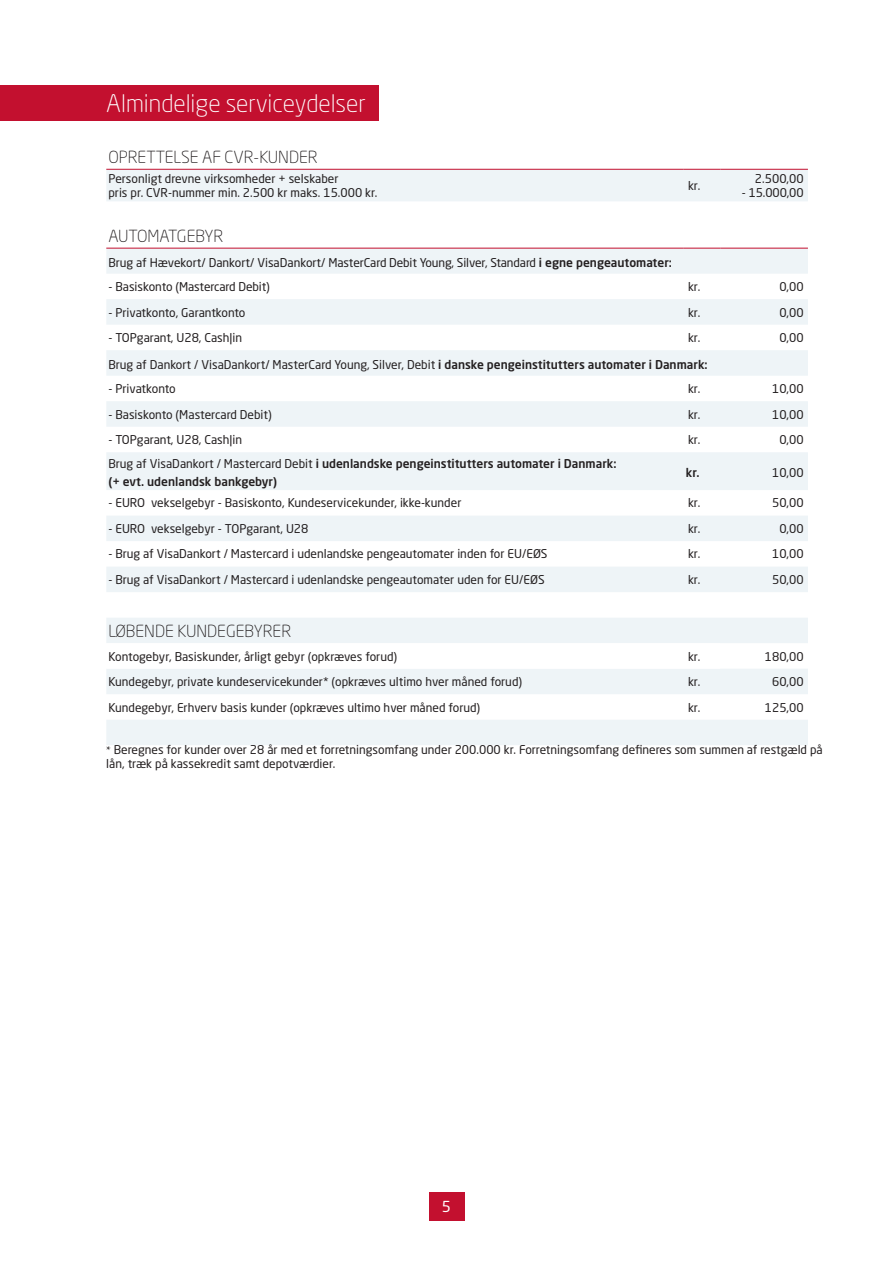
<style>
.page{position:relative;width:893px;height:1263px;background:#fff}
.page>*{position:absolute;margin:0;border:0;box-sizing:border-box;transform-origin:0 0}
.t1{font:300 24px "Neo Sans Std";color:#fff}
.t2{font:300 16.5px "Neo Sans Std";color:#231f20}
.t3{font:15px "Neo Sans Std";color:#fff}
.t4{font:12px/14.4px "Neo Sans Std";color:#231f20}
.t5{font:500 12px/18px "Neo Sans Std";color:#231f20}
.s1{font-weight:500}
.s2{font-weight:400}
.s3{font-family:"Minion Pro"}
</style>
<div class="page">
<div style="left:106px;top:170px;width:702px;height:31px;background:#eef4f7"></div>
<hr style="left:106px;top:169px;width:578px;height:1px;background:#c3102f">
<hr style="left:684px;top:169px;width:36px;height:1px;background:#c3102f">
<hr style="left:720px;top:169px;width:88px;height:1px;background:#c3102f">
<svg style="left:106px;top:249px;width:702px;height:496px;fill:#eef4f7"></svg>
<svg style="left:106px;top:643px;width:614px;height:26px"></svg>
<hr style="left:106px;top:248px;width:578px;height:1px;background:#c3102f">
<hr style="left:684px;top:248px;width:36px;height:1px;background:#c3102f">
<hr style="left:720px;top:248px;width:88px;height:1px;background:#c3102f">
<div style="left:0;top:85px;width:379px;height:35px;background:#c3102f"></div>
<div style="left:429px;top:1192px;width:35px;height:28px;background:#c3102f"></div>
<h1 class="t1" style="left:106px;top:89px;width:261px">Almindelige serviceydelser</h1>
<h2 class="t2" style="left:108px;top:147px;width:211px">OPRETTELSE AF CVR-KUNDER</h2>
<p class="t4" style="left:108px;top:171px;width:271px">Personligt drevne virksomheder + selskaber<br>pris pr. CVR-nummer min. 2.500 kr maks. 15.000 kr.</p>
<p class="t4" style="left:688px;top:178px;width:14px">kr.</p>
<p class="t4" style="left:755px;top:171px;width:50px">2.500,00</p>
<p class="t4" style="left:742px;top:185px;width:63px">- 15.000,00</p>
<h2 class="t2" style="left:108px;top:226px;width:117px">AUTOMATGEBYR</h2>
<p class="t4" style="left:108px;top:255px;width:565px">Brug af Hævekort/ Dankort/ VisaDankort/ MasterCard Debit Young, Silver, Standard <span class="s1">i egne pengeautomater:</span></p>
<p class="t4" style="left:108px;top:279px;width:163px">- Basiskonto (Mastercard Debit)</p>
<p class="t4" style="left:688px;top:279px;width:14px">kr.</p>
<p class="t4" style="left:779px;top:279px;width:26px">0,00</p>
<p class="t4" style="left:108px;top:305px;width:139px">- Privatkonto, Garantkonto</p>
<p class="t4" style="left:688px;top:305px;width:14px">kr.</p>
<p class="t4" style="left:779px;top:305px;width:26px">0,00</p>
<p class="t4" style="left:108px;top:330px;width:135px">- TOPgarant, U28, Cash|in</p>
<p class="t4" style="left:688px;top:330px;width:14px">kr.</p>
<p class="t4" style="left:779px;top:330px;width:26px">0,00</p>
<p class="t4" style="left:108px;top:357px;width:601px">Brug af Dankort / VisaDankort/ MasterCard Young, Silver, Debit <span class="s1">i danske pengeinstitutters automater i Danmark:</span></p>
<p class="t4" style="left:108px;top:381px;width:69px">- Privatkonto</p>
<p class="t4" style="left:688px;top:381px;width:14px">kr.</p>
<p class="t4" style="left:772px;top:381px;width:33px">10,00</p>
<p class="t4" style="left:108px;top:407px;width:165px">- Basiskonto (Mastercard Debit)</p>
<p class="t4" style="left:688px;top:407px;width:14px">kr.</p>
<p class="t4" style="left:772px;top:407px;width:33px">10,00</p>
<p class="t4" style="left:108px;top:432px;width:135px">- TOPgarant, U28, Cash|in</p>
<p class="t4" style="left:688px;top:432px;width:14px">kr.</p>
<p class="t4" style="left:779px;top:432px;width:26px">0,00</p>
<p class="t5" style="left:108px;top:454px;width:510px"><span class="s2">Brug af VisaDankort / Mastercard Debit</span> i udenlandske pengeinstitutters automater i Danmark: (+ evt. udenlandsk bankgebyr)</p>
<p class="t5" style="left:686px;top:463px;width:15px">kr.</p>
<p class="t4" style="left:772px;top:465px;width:33px">10,00</p>
<p class="t4" style="left:108px;top:496px;width:354px">- EURO vekselgebyr - Basiskonto, Kundeservicekunder, ikke-kunder</p>
<p class="t4" style="left:688px;top:496px;width:14px">kr.</p>
<p class="t4" style="left:772px;top:496px;width:33px">50,00</p>
<p class="t4" style="left:108px;top:521px;width:202px">- EURO vekselgebyr - TOPgarant, U28</p>
<p class="t4" style="left:688px;top:521px;width:14px">kr.</p>
<p class="t4" style="left:779px;top:521px;width:26px">0,00</p>
<p class="t4" style="left:108px;top:547px;width:441px">- Brug af VisaDankort / Mastercard i udenlandske pengeautomater inden for EU/EØS</p>
<p class="t4" style="left:688px;top:547px;width:14px">kr.</p>
<p class="t4" style="left:772px;top:547px;width:33px">10,00</p>
<p class="t4" style="left:108px;top:572px;width:438px">- Brug af VisaDankort / Mastercard i udenlandske pengeautomater uden for EU/EØS</p>
<p class="t4" style="left:688px;top:572px;width:14px">kr.</p>
<p class="t4" style="left:772px;top:572px;width:33px">50,00</p>
<h2 class="t2" style="left:108px;top:621px;width:184px">LØBENDE KUNDEGEBYRER</h2>
<p class="t4" style="left:108px;top:649px;width:290px">Kontogebyr, Basiskunder, årligt gebyr (opkræves forud)</p>
<p class="t4" style="left:688px;top:649px;width:14px">kr.</p>
<p class="t4" style="left:765px;top:649px;width:40px">180,00</p>
<p class="t4" style="left:108px;top:674px;width:415px">Kundegebyr, private kundeservicekunder* (opkræves ultimo hver måned forud)</p>
<p class="t4" style="left:688px;top:674px;width:14px">kr.</p>
<p class="t4" style="left:772px;top:674px;width:33px">60,00</p>
<p class="t4" style="left:108px;top:700px;width:373px">Kundegebyr, Erhverv basis kunder (opkræves ultimo hver måned forud)</p>
<p class="t4" style="left:688px;top:700px;width:14px">kr.</p>
<p class="t4" style="left:765px;top:700px;width:40px">125,00</p>
<p class="t4" style="left:106px;top:742px;width:718px"><span class="s3">*</span> Beregnes for kunder over 28 år med et forretningsomfang under 200.000 kr. Forretningsomfang defineres som summen af restgæld på lån, træk på kassekredit samt depotværdier.</p>
<p class="t3" style="left:442px;top:1197px;width:11px">5</p>
</div>
